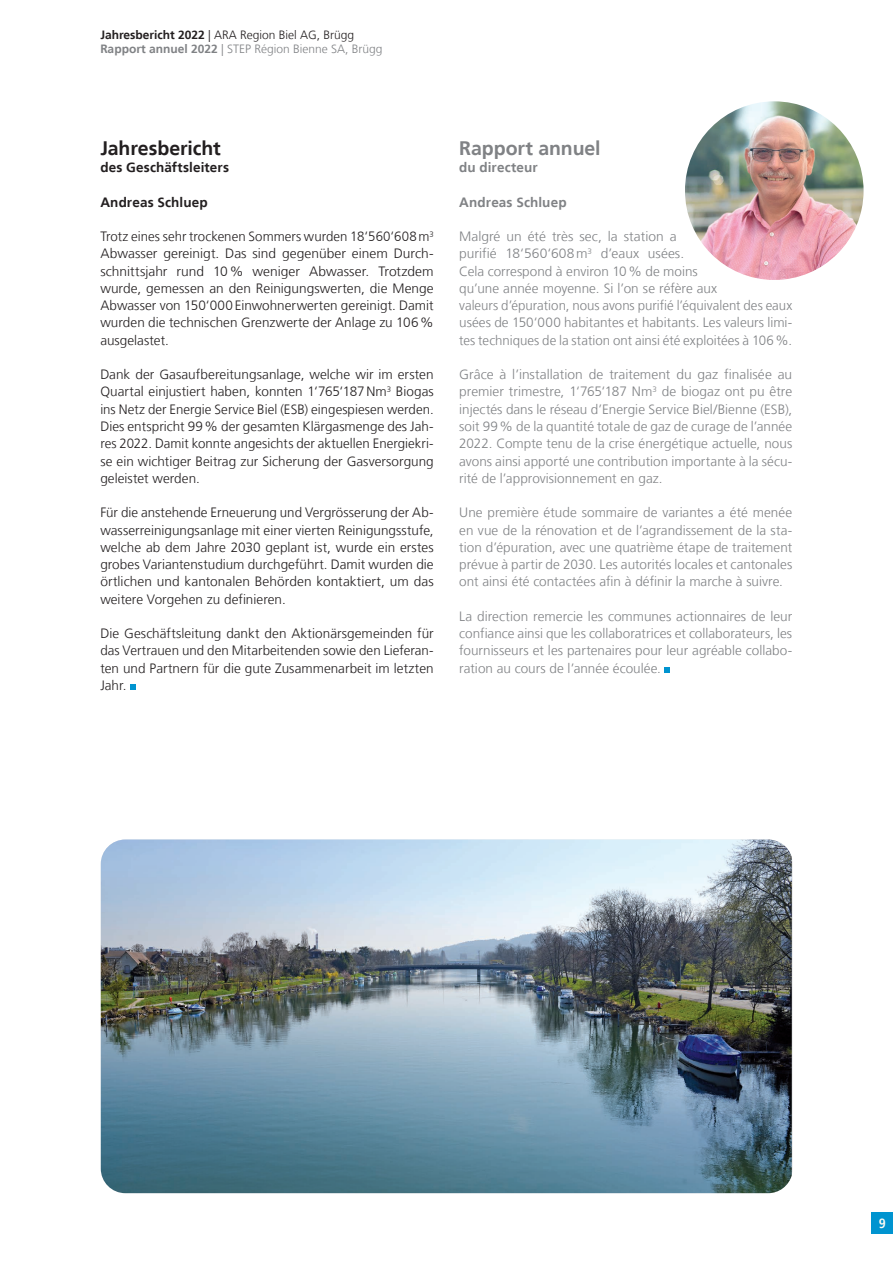
<style>
.page{position:relative;width:893px;height:1263px;background:#fff}
.page>*{position:absolute;margin:0;border:0;box-sizing:border-box;transform-origin:0 0}
.t1{font:700 19.5px "Frutiger LT";letter-spacing:-.005em;color:#231f20}
.t2{font:700 19.5px "Frutiger LT";letter-spacing:-.005em;color:#808285}
.t3{font:300 13.5px/17.2px "Frutiger LT";color:#808285;text-align:justify}
.t4{font:300 13.5px/17.2px "Frutiger LT";letter-spacing:.005em;color:#231f20;text-align:justify}
.t5{font:700 13.5px "Frutiger LT";letter-spacing:.01em;color:#231f20}
.t6{font:700 13.5px "Frutiger LT";letter-spacing:.01em;color:#808285}
.t7{font:700 condensed 13.5px "Frutiger LT";color:#fefbf3}
.t8{font:300 12px/14.4px "Frutiger LT";color:#808285}
.s1{font-weight:700;color:#231f20}
.s2{color:#231f20}
.s3{font-weight:700}
</style>
<div class="page">
<svg style="left:130px;top:684px;width:5px;height:6px"></svg>
<svg style="left:664px;top:667px;width:6px;height:5px"></svg>
<img style="left:685px;top:101px;width:179px;height:179px;border-radius:89px">
<img style="left:101px;top:839px;width:691px;height:354px">
<div style="left:872px;top:1212px;width:21px;height:21px;background:#0094d0"></div>
<p class="t8" style="left:100px;top:28px;width:284px"><span class="s1">Jahresbericht 2022</span> <span class="s2">| ARA Region Biel AG, Brügg<br></span><span class="s3">Rapport annuel 2022</span> | STEP Région Bienne SA, Brügg</p>
<h1 class="t1" style="left:100px;top:137px;width:122px">Jahresbericht</h1>
<p class="t5" style="left:100px;top:160px;width:130px">des Geschäftsleiters</p>
<p class="t5" style="left:100px;top:194px;width:109px">Andreas Schluep</p>
<p class="t4" style="left:100px;top:228px;width:335px">Trotz eines sehr trockenen Sommers wurden 18‘560‘608m<sup>3<br></sup>Abwasser gereinigt. Das sind gegenüber einem Durch&shy;schnittsjahr rund 10% weniger Abwasser. Trotzdem wurde, gemessen an den Reinigungswerten, die Menge Abwasser von 150‘000Einwohnerwerten gereinigt. Damit wurden die technischen Grenzwerte der Anlage zu 106% ausgelastet.</p>
<p class="t4" style="left:100px;top:366px;width:335px">Dank der Gasaufbereitungsanlage, welche wir im ersten Quartal einjustiert haben, konnten 1‘765‘187Nm<sup>3</sup> Biogas ins Netz der Energie Service Biel (ESB) eingespiesen werden.<br>Dies entspricht 99% der gesamten Klärgasmenge des Jah&shy;res 2022. Damit konnte angesichts der aktuellen Energiekri&shy;se ein wichtiger Beitrag zur Sicherung der Gasversorgung geleistet werden.</p>
<p class="t4" style="left:100px;top:504px;width:335px">Für die anstehende Erneuerung und Vergrösserung der Ab&shy;wasserreinigungsanlage mit einer vierten Reinigungsstufe, welche ab dem Jahre 2030 geplant ist, wurde ein erstes grobes Variantenstudium durchgeführt. Damit wurden die örtlichen und kantonalen Behörden kontaktiert, um das weitere Vorgehen zu definieren.</p>
<p class="t4" style="left:100px;top:625px;width:335px">Die Geschäftsleitung dankt den Aktionärsgemeinden für das Vertrauen und den Mitarbeitenden sowie den Lieferan&shy;ten und Partnern für die gute Zusammenarbeit im letzten Jahr.</p>
<h1 class="t2" style="left:459px;top:137px;width:143px">Rapport annuel</h1>
<p class="t6" style="left:459px;top:160px;width:80px">du directeur</p>
<p class="t6" style="left:459px;top:194px;width:109px">Andreas Schluep</p>
<p class="t3" style="left:459px;top:228px;width:335px;text-align:left">Malgré un été très sec, la station a<br>purifié 18‘560‘608m<sup>3</sup> d’eaux usées.<br>Cela correspond à environ 10% de moins<br>qu’une année moyenne. Si l’on se réfère aux<br>valeurs d’épuration, nous avons purifié l’équivalent des eaux usées de 150‘000 habitantes et habitants. Les valeurs limi&shy;tes techniques de la station ont ainsi été exploitées à 106%.</p>
<p class="t3" style="left:459px;top:366px;width:335px">Grâce à l’installation de traitement du gaz finalisée au premier trimestre, 1‘765‘187 Nm<sup>3</sup> de biogaz ont pu être injectés dans le réseau d’Energie Service Biel/Bienne (ESB), soit 99% de la quantité totale de gaz de curage de l’année 2022. Compte tenu de la crise énergétique actuelle, nous avons ainsi apporté une contribution importante à la sécu&shy;rité de l’approvisionnement en gaz.</p>
<p class="t3" style="left:459px;top:504px;width:335px">Une première étude sommaire de variantes a été menée en vue de la rénovation et de l’agrandissement de la sta&shy;tion d’épuration, avec une quatrième étape de traitement prévue à partir de 2030. Les autorités locales et cantonales ont ainsi été contactées afin à définir la marche à suivre.</p>
<p class="t3" style="left:459px;top:608px;width:335px">La direction remercie les communes actionnaires de leur confiance ainsi que les collaboratrices et collaborateurs, les fournisseurs et les partenaires pour leur agréable collabo&shy;ration au cours de l’année écoulée.</p>
<p class="t7" style="left:879px;top:1215px;width:9px">9</p>
</div>
